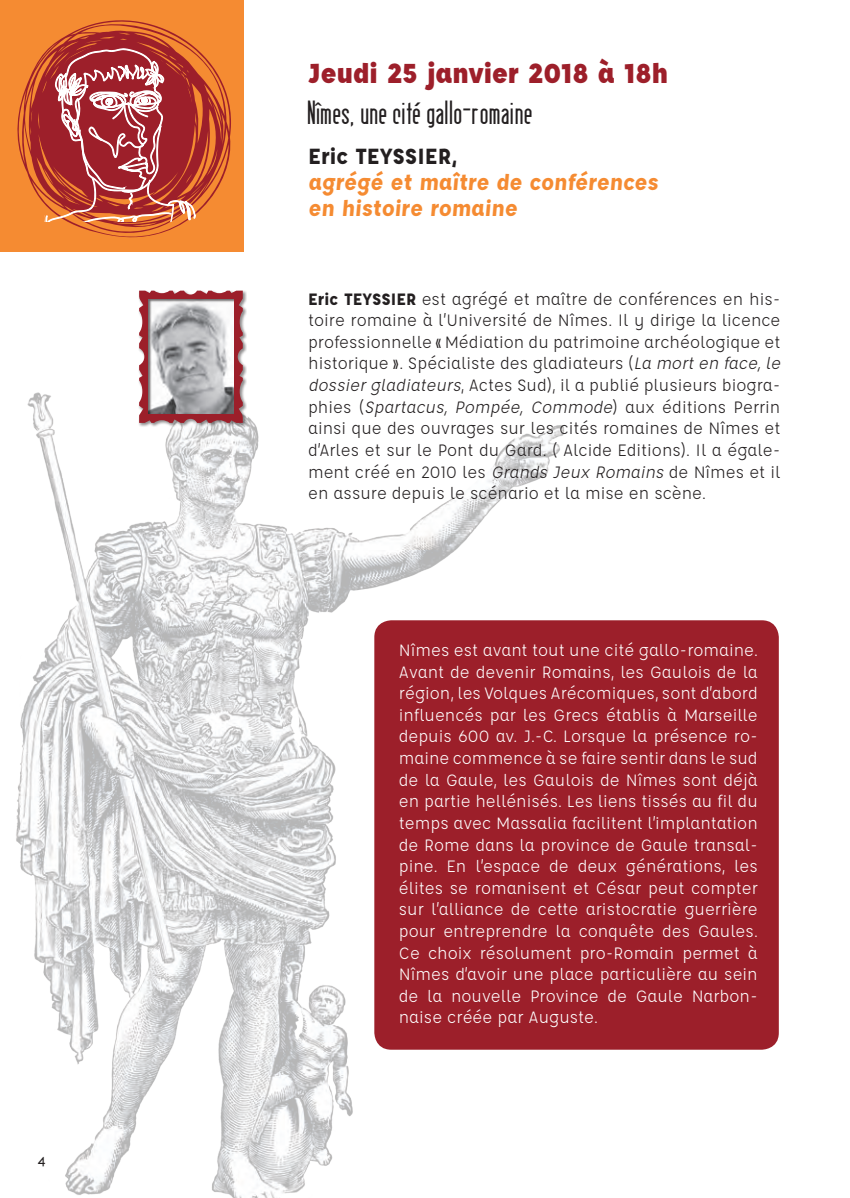
<style>
.page{position:relative;width:850px;height:1198px;background:#fff}
.page>*{position:absolute;margin:0;border:0;box-sizing:border-box;transform-origin:0 0}
.t1{font:30px "Berlin Email 2";color:#231f20}
.t2{font:900 30px "Affogato";color:#9d1f2a}
.t3{font:700 24px/26px "Affogato";color:#f58b32}
.t4{font:700 24px "Affogato";color:#231f20}
.t5{font:18px/21.6px "Affogato";color:#fff;text-align:justify}
.t6{font:18px/21.6px "Affogato";color:#231f20}
.t7{font:14px "Base Twelve Serif";color:#231f20}
.s1{font-weight:700}
.s2{font-family:"Berlin Email 2"}
.s3{font-style:italic}
</style>
<div class="page">
<img style="left:16px;top:392px;width:599px;height:805px">
<div style="left:0;top:0;width:244px;height:252px;background:#f58b32"></div>
<svg style="left:17px;top:20px;width:214px;height:218px"></svg>
<svg style="left:38px;top:44px;width:158px;height:177px;background:#b64e4d"></svg>
<div style="left:374px;top:620px;width:405px;height:429px;background:#9c1f2a;border-radius:17px"></div>
<div style="left:138px;top:290px;width:109px;height:137px;background:#231f20;opacity:.5"></div>
<svg style="left:139px;top:290px;width:104px;height:133px;background:#a84750"></svg>
<div style="left:147px;top:298px;width:88px;height:116px;background:#231f20;opacity:.65"></div>
<p class="t7" style="left:37px;top:1150px;width:10px">4</p>
<h1 class="t2" style="left:308px;top:54px;width:361px">Jeudi 25 janvier 2018 à 18h</h1>
<h1 class="t1" style="left:308px;top:94px;width:227px">Nîmes, une cité gallo-romaine</h1>
<h2 class="t4" style="left:308px;top:140px;width:150px">Eric TEYSSIER,</h2>
<h2 class="t3" style="left:308px;top:168px;width:354px">agrégé et maître de conférences en histoire romaine</h2>
<p class="t6" style="left:308px;top:288px;width:478px"><span class="s1">Eric TEYSSIER</span> est agrégé et maître de conférences en his&shy;toire romaine à l’Université de Nîmes. Il y dirige la licence professionnelle <span class="s2">«</span> Médiation du patrimoine archéologique et historique <span class="s2">»</span>. Spécialiste des gladiateurs (<span class="s3">La morten face,le dossiergladiateurs</span>, Actes Sud), il a publié plusieurs biogra&shy;p h i e s ( <span class="s3">Spartacus, Pompée, Commode</span>) a u x é d i t i o n s P e r r i n ainsi que des ouvrages sur les cités romaines de Nîmes et d’Arles et sur le Pont du Gard. ( Alcide Editions). Il a égale&shy;ment créé en 2010 les <span class="s3">Grands Jeux Romains</span> de Nîmes et il en assure depuis le scénario et la mise en scène.</p>
<p class="t5" style="left:399px;top:639px;width:360px">Nîmes est avant tout une cité gallo-romaine.<br>Avant de devenir Romains, les Gaulois de la région, les Volques Arécomiques, sont d’abord influencés par les Grecs établis à Marseille depuis 600 av. J.-C. Lorsque la présence ro&shy;maine commence à se faire sentir dans le sud de la Gaule, les Gaulois de Nîmes sont déjà en partie hellénisés. Les liens tissés au fil du temps avec Massalia facilitent l’implantation de Rome dans la province de Gaule transal&shy;pine. En l’espace de deux générations, les élites se romanisent et César peut compter sur l’alliance de cette aristocratie guerrière pour entreprendre la conquête des Gaules.<br>Ce choix résolument pro-Romain permet à Nîmes d’avoir une place particulière au sein de la nouvelle Province de Gaule Narbon&shy;naise créée par Auguste.</p>
</div>
